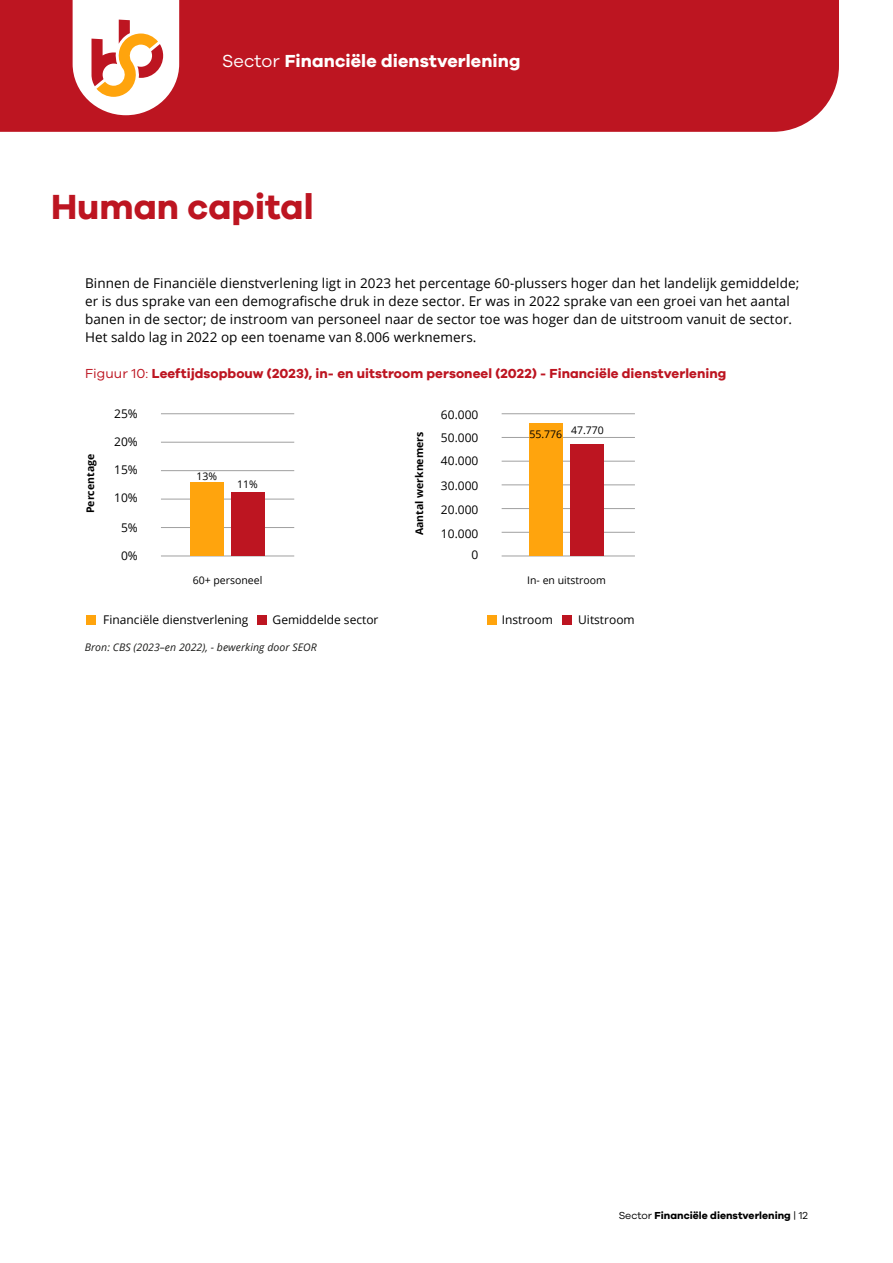
<style>
.page{position:relative;width:893px;height:1263px;background:#fff}
.page>*{position:absolute;margin:0;border:0;box-sizing:border-box;transform-origin:0 0}
.H2_HOOFDSTUKKOP{font:700 36px "Galano Grotesque";color:#bd1521}
.t1{font:700 18px "Galano Grotesque";letter-spacing:.005em;color:#fff}
.P_BROOD{font:13.5px/18px "Open Sans";letter-spacing:.005em;color:#000}
.KOP_FIGUUR_TABEL{font:700 13.5px "Galano Grotesque";letter-spacing:.005em;color:#bd1521}
.t2{font:12px/23.7px "Open Sans";color:#000;text-align:justify}
.t3{font:10.5px "Open Sans";color:#000}
.t4{font:italic 10.5px "Open Sans";letter-spacing:.005em;color:#1d1d1b}
.t5{font:700 10.5px "Galano Grotesque";color:#000}
.t6{font:700 10.5px "Open Sans";color:#000}
.s1{font-weight:400}
</style>
<div class="page">
<div style="left:0;top:0;width:839px;height:132px;background:#bd1521"></div>
<svg style="left:73px;top:0;width:106px;height:115px"></svg>
<hr style="left:502px;top:413px;width:133px;height:1px;background:#a0a0a0">
<hr style="left:502px;top:437px;width:133px;height:1px;background:#a0a0a0">
<hr style="left:502px;top:461px;width:133px;height:1px;background:#a0a0a0">
<hr style="left:502px;top:485px;width:133px;height:1px;background:#a0a0a0">
<hr style="left:502px;top:508px;width:133px;height:1px;background:#a0a0a0">
<hr style="left:502px;top:532px;width:133px;height:1px;background:#a0a0a0">
<hr style="left:502px;top:556px;width:133px;height:1px;background:#a0a0a0">
<div style="left:529px;top:423px;width:33px;height:133px;background:#ffa40d"></div>
<div style="left:571px;top:444px;width:33px;height:112px;background:#bd1521"></div>
<hr style="left:161px;top:413px;width:133px;height:1px;background:#a0a0a0">
<hr style="left:161px;top:442px;width:133px;height:1px;background:#a0a0a0">
<hr style="left:161px;top:470px;width:133px;height:1px;background:#a0a0a0">
<hr style="left:161px;top:499px;width:133px;height:1px;background:#a0a0a0">
<hr style="left:161px;top:527px;width:133px;height:1px;background:#a0a0a0">
<hr style="left:161px;top:556px;width:133px;height:1px;background:#a0a0a0">
<div style="left:190px;top:483px;width:33px;height:73px;background:#ffa40d"></div>
<div style="left:232px;top:492px;width:33px;height:64px;background:#bd1521"></div>
<div style="left:86px;top:615px;width:10px;height:9px;background:#ffa40d"></div>
<div style="left:257px;top:615px;width:10px;height:9px;background:#bd1521"></div>
<div style="left:488px;top:615px;width:9px;height:9px;background:#ffa40d"></div>
<div style="left:563px;top:615px;width:9px;height:9px;background:#bd1521"></div>
<h2 class="t1" style="left:222px;top:50px;width:300px"><span class="s1">Sector</span> Financiële dienstverlening</h2>
<h2 class="H2_HOOFDSTUKKOP" style="left:51px;top:184px;width:264px">Human capital</h2>
<p class="P_BROOD" style="left:85px;top:274px;width:716px">Binnen de Financiële dienstverlening ligt in 2023 het percentage 60-plussers hoger dan het landelijk gemiddelde; er is dus sprake van een demografische druk in deze sector. Er was in 2022 sprake van een groei van het aantal banen in de sector; de instroom van personeel naar de sector toe was hoger dan de uitstroom vanuit de sector.<br>Het saldo lag in 2022 op een toename van 8.006 werknemers.</p>
<p class="KOP_FIGUUR_TABEL" style="left:85px;top:365px;width:643px"><span class="s1">Figuur 10:</span> Leeftijdsopbouw (2023), in- en uitstroom personeel (2022) - Financiële dienstverlening</p>
<p class="t6" style="left:83px;top:513px;width:61px;rotate:-90deg">Percentage</p>
<p class="t2" style="left:114px;top:401px;width:25px">25%</p>
<p class="t2" style="left:114px;top:429px;width:25px">20%</p>
<p class="t2" style="left:114px;top:457px;width:25px">15%</p>
<p class="t2" style="left:114px;top:485px;width:25px">10%</p>
<p class="t2" style="left:121px;top:515px;width:18px">5%</p>
<p class="t2" style="left:121px;top:543px;width:18px">0%</p>
<p class="t3" style="left:196px;top:469px;width:22px">13%</p>
<p class="t3" style="left:237px;top:477px;width:22px">11%</p>
<p class="t3" style="left:193px;top:572px;width:71px">60+ personeel</p>
<p class="t6" style="left:412px;top:535px;width:105px;rotate:-90deg">Aantal werknemers</p>
<p class="t2" style="left:441px;top:402px;width:39px">60.000<br>50.000<br>40.000<br>30.000<br>20.000<br>10.000</p>
<p class="t2" style="left:472px;top:542px;width:8px">0</p>
<p class="t3" style="left:529px;top:425px;width:76px">55.776 47.770</p>
<p class="t3" style="left:527px;top:572px;width:80px">In- en uitstroom</p>
<p class="t2" style="left:103px;top:608px;width:147px">Financiële dienstverlening</p>
<p class="t2" style="left:273px;top:608px;width:107px">Gemiddelde sector</p>
<p class="t2" style="left:502px;top:608px;width:53px">Instroom</p>
<p class="t2" style="left:578px;top:608px;width:58px">Uitstroom</p>
<p class="t4" style="left:85px;top:640px;width:233px">Bron: CBS (2023–en 2022), - bewerking door SEOR</p>
<p class="t5" style="left:619px;top:1208px;width:191px"><span class="s1">Sector</span> Financiële dienstverlening <span class="s1">| 12</span></p>
</div>
